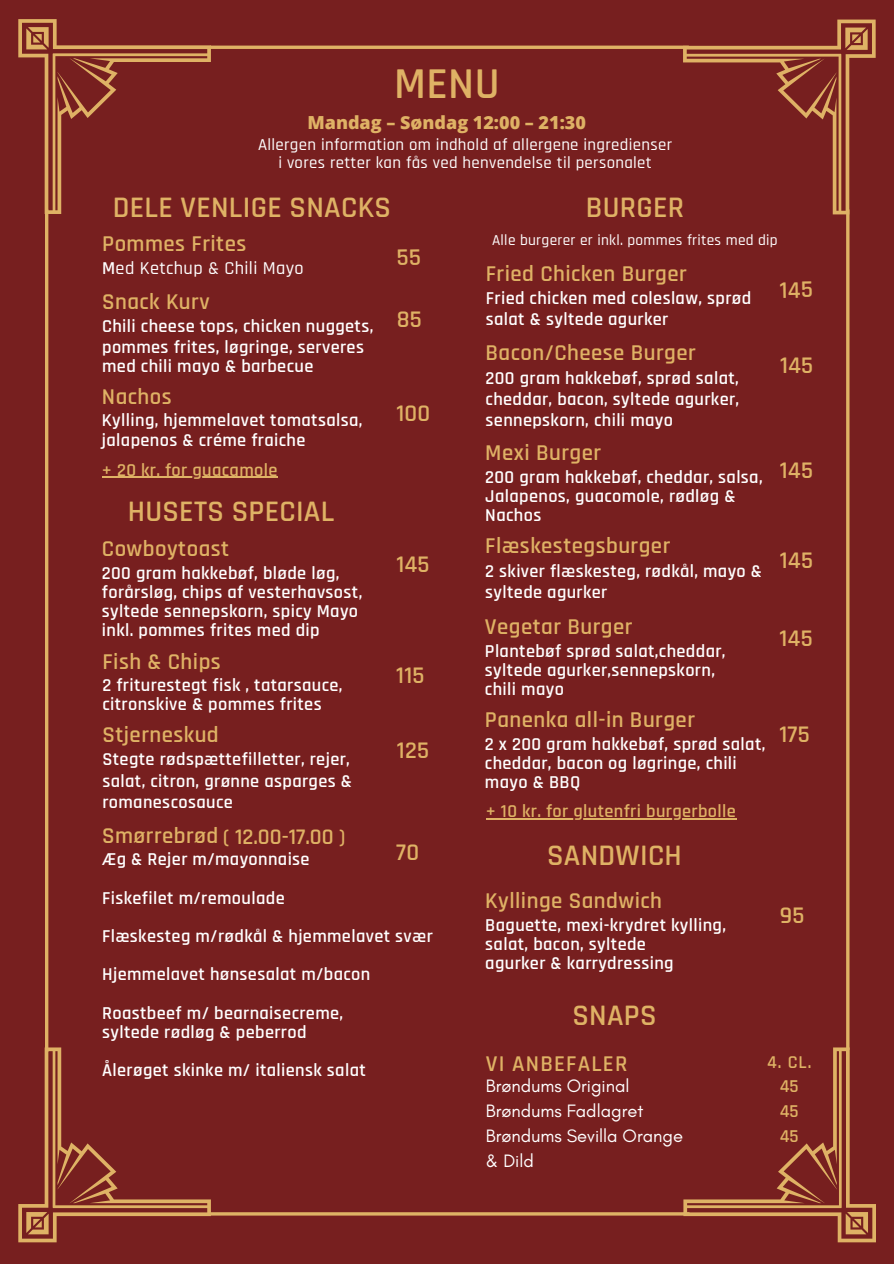
<style>
.page{position:relative;width:894px;height:1264px;background:#fff}
.page>*{position:absolute;margin:0;border:0;box-sizing:border-box;transform-origin:0 0}
.t1{font:600 44.55px "Rajdhani";color:#dfb265}
.t2{font:600 30.15px "Rajdhani";letter-spacing:.01em;color:#dfb265}
.t3{font:600 24.15px "Rajdhani";letter-spacing:.01em;color:#dfb265}
.t4{font:600 22.8px "Rajdhani";letter-spacing:.02em;color:#dfb265}
.t5{font:600 22.8px "Rajdhani";letter-spacing:.05em;color:#dfb265}
.t6{font:600 22.5px "Rajdhani";color:#dfb265}
.t7{font:600 18.3px/19.2px "Rajdhani";letter-spacing:.02em;color:#fff}
.t8{font:18.3px/24.8px "Glacial Indifference";color:#fff}
.t9{font:600 18.3px/24.6px "Rajdhani";letter-spacing:.02em;color:#dfb265;text-align:center}
.t10{font:500 18.3px "Rajdhani";letter-spacing:.02em;color:#fff}
.t11{font:800 18px "Open Sans";color:#dfb265}
.t12{font:500 16.8px/18px "Rajdhani";letter-spacing:.02em;color:#fff;text-align:center}
.t13{font:500 15.3px "Rajdhani";letter-spacing:.02em;color:#fff}
.s1{font-weight:600}
.s2{font-size:22.8px}
</style>
<div class="page">
<div style="left:0;top:0;width:893px;height:1263px;background:#771f1f"></div>
<svg style="left:18px;top:1047px;width:193px;height:195px"></svg>
<svg style="left:683px;top:1047px;width:192px;height:195px"></svg>
<hr style="left:210px;top:1212px;width:479px;height:3px;background:#dfb265">
<svg style="left:683px;top:20px;width:192px;height:194px"></svg>
<svg style="left:18px;top:19px;width:193px;height:195px"></svg>
<hr style="left:210px;top:46px;width:478px;height:3px;background:#dfb265">
<hr style="left:45px;top:209px;width:3px;height:842px;background:#dfb265">
<svg style="left:845px;top:209px;width:4px;height:840px;fill:#dfb265"></svg>
<hr style="left:485px;top:818px;width:251px;height:1px;background:#dfb265">
<hr style="left:102px;top:476px;width:176px;height:2px;background:#dfb265">
<p class="t1" style="left:394px;top:57px;width:107px">MENU</p>
<p class="t11" style="left:307px;top:110px;width:280px">Mandag – Søndag 12:00 – 21:30</p>
<h5 class="t12" style="left:258px;top:136px;width:415px">Allergen information om indhold af allergene ingredienser i vores retter kan fås ved henvendelse til personalet</h5>
<h1 class="t2" style="left:113px;top:189px;width:280px">DELE VENLIGE SNACKS</h1>
<h5 class="t4" style="left:102px;top:230px;width:146px">Pommes Frites</h5>
<h5 class="t10" style="left:102px;top:257px;width:203px"><span class="s1">M</span>ed Ketchup &amp; Chili Mayo</h5>
<h2 class="t4" style="left:102px;top:287px;width:109px">Snack Kurv</h2>
<h2 class="t7" style="left:102px;top:317px;width:273px;line-height:19.6px">Chili cheese tops, chicken nuggets, pommes frites, løgringe, serveres med chili mayo &amp; barbecue</h2>
<h2 class="t3" style="left:396px;top:304px;width:27px">85</h2>
<p class="t4" style="left:102px;top:383px;width:71px">Nachos</p>
<p class="t7" style="left:102px;top:411px;width:262px">Kylling, hjemmelavet tomatsalsa, jalapenos &amp; créme fraiche</p>
<p class="t9" style="left:102px;top:458px;width:177px">+ 20 kr. for guacamole</p>
<h5 class="t2" style="left:128px;top:493px;width:208px">HUSETS SPECIAL</h5>
<h4 class="t4" style="left:102px;top:535px;width:129px">Cowboytoast</h4>
<h4 class="t7" style="left:102px;top:564px;width:262px">200 gram hakkebøf, bløde løg, forårsløg, chips af vesterhavsost, syltede sennepskorn, spicy Mayo inkl. pommes frites med dip</h4>
<h5 class="t4" style="left:102px;top:647px;width:120px">Fish &amp; Chips</h5>
<h5 class="t7" style="left:102px;top:676px;width:241px">2 friturestegt fisk , tatarsauce, citronskive &amp; pommes frites</h5>
<h5 class="t4" style="left:102px;top:720px;width:118px">Stjerneskud</h5>
<h5 class="t7" style="left:102px;top:749px;width:251px;line-height:21.3px;text-align:justify">Stegte rødspættefilletter, rejer, salat, citron, grønne asparges &amp; romanescosauce</h5>
<p class="t3" style="left:396px;top:398px;width:35px">100</p>
<h5 class="t3" style="left:396px;top:549px;width:35px">145</h5>
<p class="t3" style="left:396px;top:660px;width:30px">115</p>
<h5 class="t3" style="left:397px;top:735px;width:34px">125</h5>
<h5 class="t6" style="left:102px;top:823px;width:245px"><span class="s2">Smørrebrød</span> ( 12.00-17.00 )</h5>
<h5 class="t7" style="left:102px;top:850px;width:209px">Æg &amp; Rejer m/mayonnaise</h5>
<h4 class="t7" style="left:102px;top:888px;width:184px">Fiskefilet m/remoulade</h4>
<h5 class="t7" style="left:102px;top:927px;width:332px">Flæskesteg m/rødkål &amp; hjemmelavet svær</h5>
<h5 class="t7" style="left:102px;top:965px;width:270px">Hjemmelavet hønsesalat m/bacon</h5>
<h4 class="t7" style="left:102px;top:1003px;width:242px">Roastbeef m/ bearnaisecreme, syltede rødløg &amp; peberrod</h4>
<h4 class="t7" style="left:102px;top:1060px;width:265px">Ålerøget skinke m/ italiensk salat</h4>
<h5 class="t3" style="left:396px;top:837px;width:24px">70</h5>
<h4 class="t2" style="left:585px;top:189px;width:100px">BURGER</h4>
<h4 class="t13" style="left:492px;top:231px;width:287px">Alle burgerer er inkl. pommes frites med dip</h4>
<h4 class="t4" style="left:485px;top:260px;width:202px">Fried Chicken Burger</h4>
<h4 class="t7" style="left:485px;top:287px;width:267px;line-height:21.3px">Fried chicken med coleslaw, sprød salat &amp; syltede agurker</h4>
<h4 class="t4" style="left:485px;top:339px;width:212px">Bacon/Cheese Burger</h4>
<h4 class="t7" style="left:485px;top:368px;width:255px;line-height:20.9px;text-align:justify">200 gram hakkebøf, sprød salat, cheddar, bacon, syltede agurker, sennepskorn, chili mayo</h4>
<h2 class="t4" style="left:485px;top:439px;width:117px">Mexi Burger</h2>
<h2 class="t7" style="left:485px;top:467px;width:279px">200 gram hakkebøf, cheddar, salsa,<br>Jalapenos, guacomole, rødløg &amp;<br>Nachos</h2>
<h5 class="t4" style="left:485px;top:532px;width:186px">Flæskestegsburger</h5>
<h5 class="t7" style="left:485px;top:561px;width:278px;line-height:21.3px">2 skiver flæskesteg, rødkål, mayo &amp; syltede agurker</h5>
<h5 class="t4" style="left:485px;top:612px;width:149px">Vegetar Burger</h5>
<h5 class="t7" style="left:485px;top:641px;width:242px">Plantebøf sprød salat,cheddar, syltede agurker,sennepskorn, chili mayo</h5>
<h4 class="t4" style="left:485px;top:706px;width:211px">Panenka all-in Burger</h4>
<h4 class="t7" style="left:485px;top:735px;width:282px">2 x 200 gram hakkebøf, sprød salat, cheddar, bacon og løgringe, chili mayo &amp; BBQ</h4>
<h2 class="t9" style="left:485px;top:799px;width:251px">+ 10 kr. for glutenfri burgerbolle</h2>
<h5 class="t2" style="left:547px;top:837px;width:136px">SANDWICH</h5>
<h4 class="t4" style="left:485px;top:887px;width:178px">Kyllinge Sandwich</h4>
<h4 class="t7" style="left:485px;top:915px;width:242px">Baguette, mexi-krydret kylling, salat, bacon, syltede<br>agurker &amp; karrydressing</h4>
<h2 class="t2" style="left:572px;top:997px;width:86px">SNAPS</h2>
<h5 class="t3" style="left:779px;top:350px;width:35px">145</h5>
<h5 class="t3" style="left:779px;top:455px;width:35px">145</h5>
<h5 class="t3" style="left:779px;top:546px;width:35px">145</h5>
<h5 class="t3" style="left:779px;top:623px;width:35px">145</h5>
<h5 class="t3" style="left:779px;top:720px;width:32px">175</h5>
<h4 class="t3" style="left:779px;top:900px;width:26px">95</h4>
<h5 class="t5" style="left:485px;top:1050px;width:143px">VI ANBEFALER</h5>
<p class="t8" style="left:485px;top:1073px;width:199px">Brøndums Original<br>Brøndums Fadlagret<br>Brøndums Sevilla Orange &amp; Dild</p>
<p class="t9" style="left:767px;top:1050px;width:46px">4. CL.<br>45<br>45<br>45</p>
</div>
